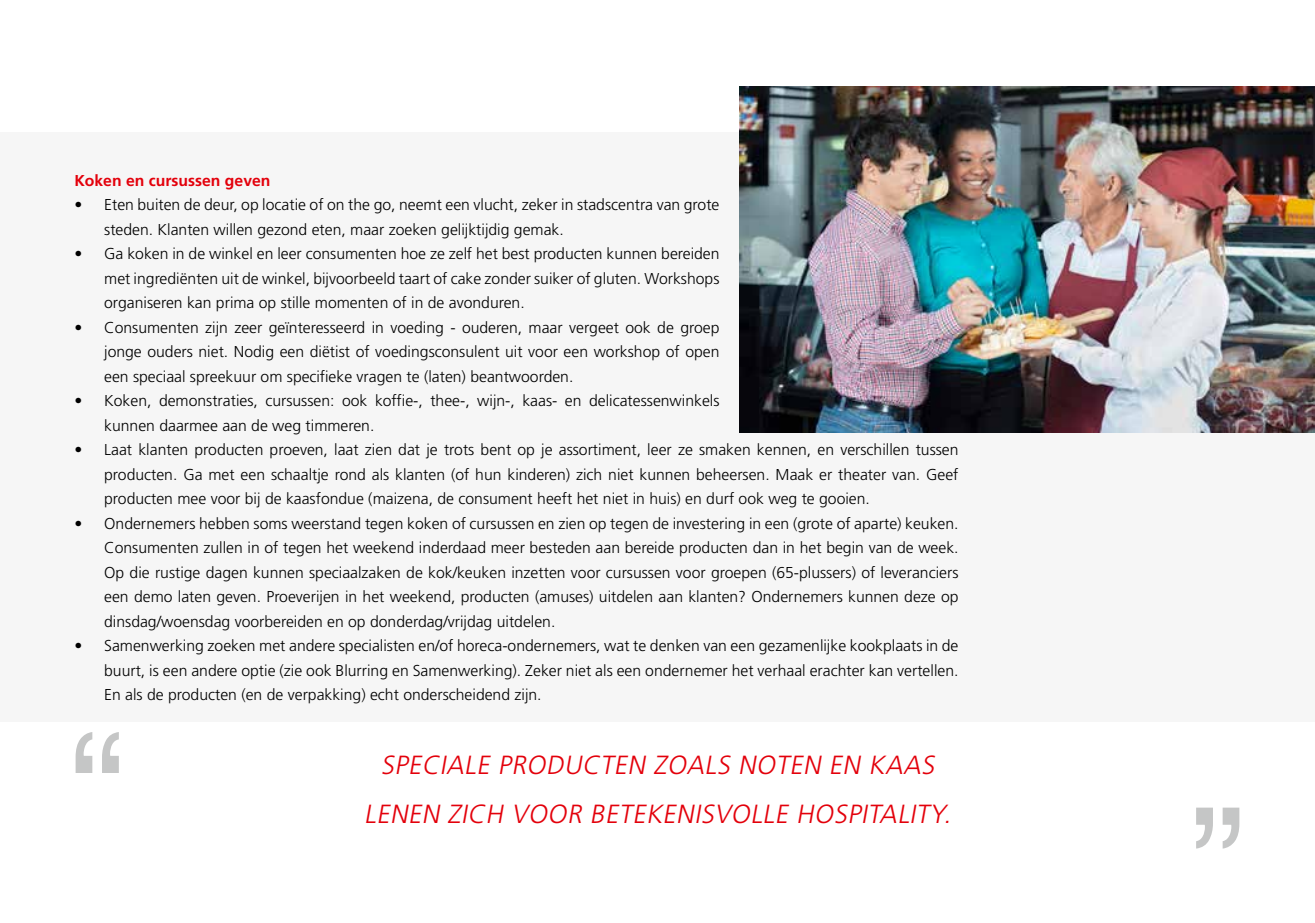
<style>
.page{position:relative;width:1315px;height:923px;background:#fff}
.page>*{position:absolute;margin:0;border:0;box-sizing:border-box;transform-origin:0 0}
.t1{font:161px "Helvetica";color:#c5c6c6}
.t2{font:italic 300 26.25px "Frutiger LT Pro";color:#e3000b}
.t3{font:300 15.75px/24.5px "Frutiger LT Pro";color:#000;text-align:justify}
.t4{font:700 15.75px "Frutiger LT Pro";color:#e3000b}
</style>
<div class="page">
<div style="left:0;top:133px;width:1315px;height:589px;background:#f6f6f6"></div>
<img style="left:739px;top:86px;width:576px;height:346px">
<p class="t4" style="left:74px;top:171px;width:198px">Koken en cursussen geven</p>
<p class="t3" style="left:104px;top:192px;width:617px;text-indent:-30px">• Eten buiten de deur, op locatie of on the go, neemt een vlucht, zeker in stadscentra van grote steden. Klanten willen gezond eten, maar zoeken gelijktijdig gemak.</p>
<p class="t3" style="left:104px;top:241px;width:617px;text-indent:-30px">• Ga koken in de winkel en leer consumenten hoe ze zelf het best producten kunnen bereiden met ingrediënten uit de winkel, bijvoorbeeld taart of cake zonder suiker of gluten. Workshops organiseren kan prima op stille momenten of in de avonduren.</p>
<p class="t3" style="left:104px;top:315px;width:617px;text-indent:-30px">• Consumenten zijn zeer geïnteresseerd in voeding - ouderen, maar vergeet ook de groep jonge ouders niet. Nodig een diëtist of voedingsconsulent uit voor een workshop of open een speciaal spreekuur om specifieke vragen te (laten) beantwoorden.</p>
<p class="t3" style="left:104px;top:388px;width:617px;text-indent:-30px">• Koken, demonstraties, cursussen: ook koffie-, thee-, wijn-, kaas- en delicatessenwinkels kunnen daarmee aan de weg timmeren.</p>
<p class="t3" style="left:104px;top:437px;width:856px;text-indent:-30px">• Laat klanten producten proeven, laat zien dat je trots bent op je assortiment, leer ze smaken kennen, en verschillen tussen producten. Ga met een schaaltje rond als klanten (of hun kinderen) zich niet kunnen beheersen. Maak er theater van. Geef producten mee voor bij de kaasfondue (maizena, de consument heeft het niet in huis) en durf ook weg te gooien.</p>
<p class="t3" style="left:104px;top:511px;width:856px;text-indent:-30px">• Ondernemers hebben soms weerstand tegen koken of cursussen en zien op tegen de investering in een (grote of aparte) keuken.<br>Consumenten zullen in of tegen het weekend inderdaad meer besteden aan bereide producten dan in het begin van de week.<br>Op die rustige dagen kunnen speciaalzaken de kok/keuken inzetten voor cursussen voor groepen (65-plussers) of leveranciers een demo laten geven. Proeverijen in het weekend, producten (amuses) uitdelen aan klanten? Ondernemers kunnen deze op dinsdag/woensdag voorbereiden en op donderdag/vrijdag uitdelen.</p>
<p class="t3" style="left:104px;top:634px;width:856px;text-indent:-30px">• Samenwerking zoeken met andere specialisten en/of horeca-ondernemers, wat te denken van een gezamenlijke kookplaats in de buurt, is een andere optie (zie ook Blurring en Samenwerking). Zeker niet als een ondernemer het verhaal erachter kan vertellen.<br>En als de producten (en de verpakking) echt onderscheidend zijn.</p>
<h1 class="t1" style="left:69px;top:668px;width:55px">“</h1>
<h2 class="t2" style="left:381px;top:749px;width:560px">SPECIALE PRODUCTEN ZOALS NOTEN EN KAAS</h2>
<h2 class="t2" style="left:364px;top:798px;width:593px">LENEN ZICH VOOR BETEKENISVOLLE HOSPITALITY.</h2>
<h1 class="t1" style="left:1245px;top:912px;width:55px;rotate:-180deg">“</h1>
</div>
